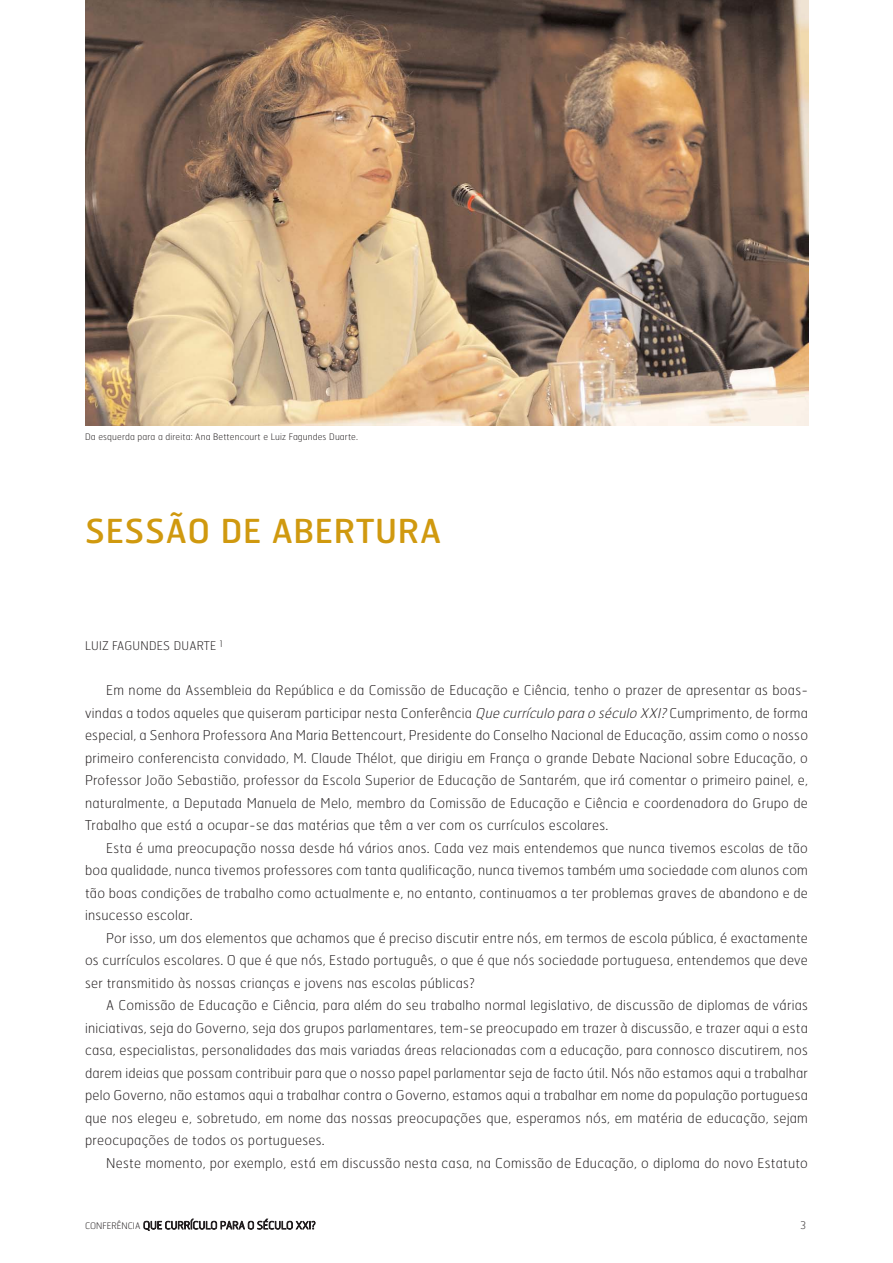
<style>
.page{position:relative;width:893px;height:1263px;background:#fff}
.page>*{position:absolute;margin:0;border:0;box-sizing:border-box;transform-origin:0 0}
.t1{font:33px "Hermes";letter-spacing:.02em;color:#d0990f}
.t2{font:100 13.5px/22.5px "Hermes";letter-spacing:.02em;color:#231f20;text-align:justify}
.t3{font:100 12px "Hermes";letter-spacing:.02em;color:#231f20}
.t4{font:100 10.5px "Hermes";color:#231f20}
.t5{font:100 9px "Hermes";letter-spacing:.02em;color:#231f20}
.s1{font-style:italic}
.s2{font-size:9px}
</style>
<div class="page">
<img style="left:85px;top:0;width:723px;height:425px">
<p class="t5" style="left:85px;top:434px;width:274px">Da esquerda para a direita: Ana Bettencourt e Luiz Fagundes Duarte.</p>
<h1 class="t1" style="left:85px;top:518px;width:358px">SESSÃO DE ABERTURA</h1>
<p class="t3" style="left:85px;top:641px;width:139px">LUIZ FAGUNDES DUARTE <sup>1</sup></p>
<p class="t2" style="left:85px;top:680px;width:724px;text-indent:21px">Em nome da Assembleia da República e da Comissão de Educação e Ciência, tenho o prazer de apresentar as boas&shy;vindas a todos aqueles que quiseram participar nesta Conferência <span class="s1">Que currículo para o século XXI?</span> Cumprimento, de forma especial, a Senhora Professora Ana Maria Bettencourt, Presidente do Conselho Nacional de Educação, assim como o nosso primeiro conferencista convidado, M. Claude Thélot, que dirigiu em França o grande Debate Nacional sobre Educação, o Professor João Sebastião, professor da Escola Superior de Educação de Santarém, que irá comentar o primeiro painel, e, naturalmente, a Deputada Manuela de Melo, membro da Comissão de Educação e Ciência e coordenadora do Grupo de Trabalho que está a ocupar-se das matérias que têm a ver com os currículos escolares.</p>
<p class="t2" style="left:85px;top:838px;width:724px;text-indent:21px">Esta é uma preocupação nossa desde há vários anos. Cada vez mais entendemos que nunca tivemos escolas de tão boa qualidade, nunca tivemos professores com tanta qualificação, nunca tivemos também uma sociedade com alunos com tão boas condições de trabalho como actualmente e, no entanto, continuamos a ter problemas graves de abandono e de insucesso escolar.</p>
<p class="t2" style="left:85px;top:928px;width:724px;text-indent:21px">Por isso, um dos elementos que achamos que é preciso discutir entre nós, em termos de escola pública, é exactamente os currículos escolares. O que é que nós, Estado português, o que é que nós sociedade portuguesa, entendemos que deve ser transmitido às nossas crianças e jovens nas escolas públicas?</p>
<p class="t2" style="left:85px;top:995px;width:724px;text-indent:21px">A Comissão de Educação e Ciência, para além do seu trabalho normal legislativo, de discussão de diplomas de várias iniciativas, seja do Governo, seja dos grupos parlamentares, tem-se preocupado em trazer à discussão, e trazer aqui a esta casa, especialistas, personalidades das mais variadas áreas relacionadas com a educação, para connosco discutirem, nos darem ideias que possam contribuir para que o nosso papel parlamentar seja de facto útil. Nós não estamos aqui a trabalhar pelo Governo, não estamos aqui a trabalhar contra o Governo, estamos aqui a trabalhar em nome da população portuguesa que nos elegeu e, sobretudo, em nome das nossas preocupações que, esperamos nós, em matéria de educação, sejam preocupações de todos os portugueses.</p>
<p class="t2" style="left:106px;top:1153px;width:703px">Neste momento, por exemplo, está em discussão nesta casa, na Comissão de Educação, o diploma do novo Estatuto</p>
<p class="t4" style="left:85px;top:1221px;width:232px"><span class="s2">CONFERÊNCIA</span> QUE CURRÍCULO PARA O SÉCULO XXI?</p>
<p class="t4" style="left:800px;top:1221px;width:7px">3</p>
</div>
